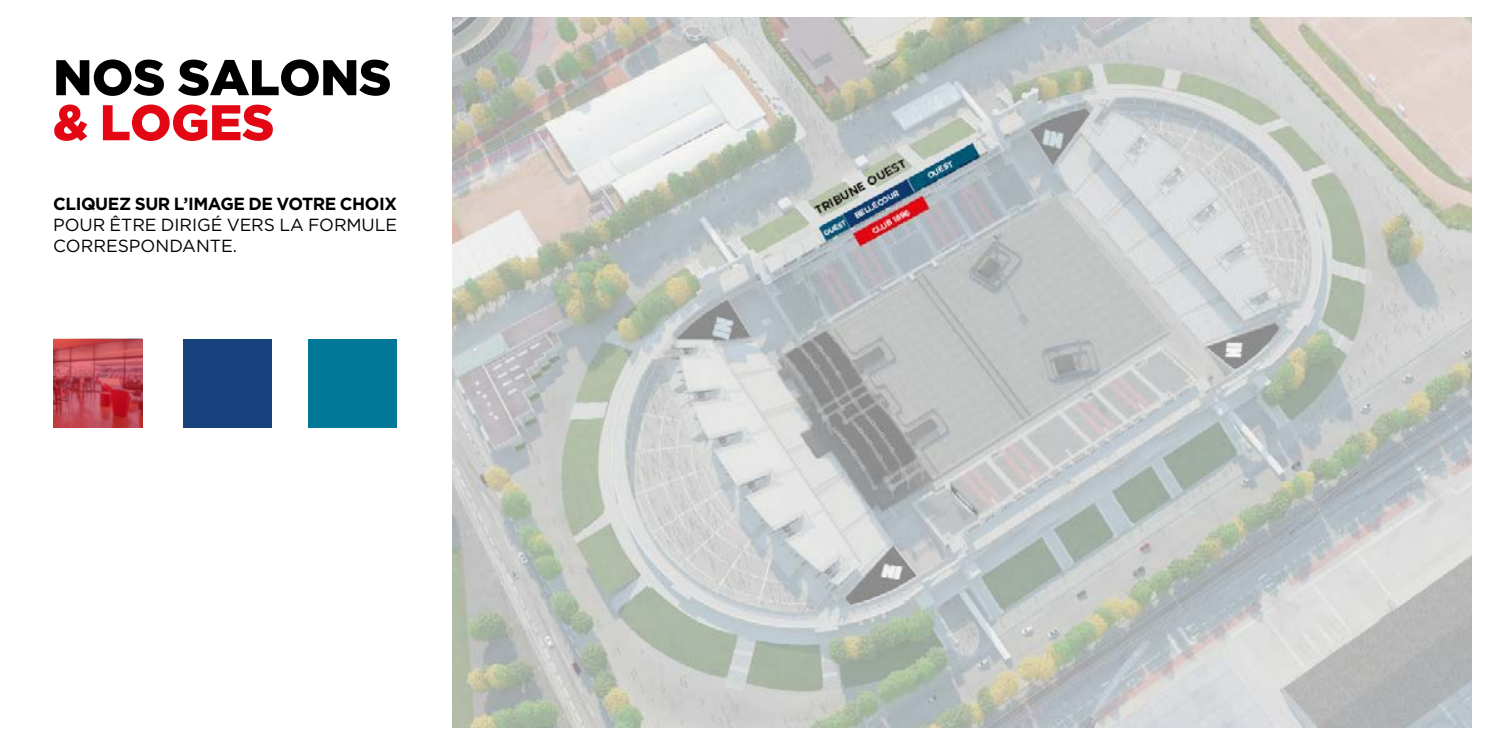
<style>
.page{position:relative;width:1489px;height:745px;background:#fff}
.page>*{position:absolute;margin:0;border:0;box-sizing:border-box;transform-origin:0 0}
.t1{font:900 50px "Gotham";letter-spacing:-.01em;color:#000}
.t2{font:900 50px "Gotham";letter-spacing:-.01em;color:#e30613}
.t3{font:17.5px/21px "Gotham";letter-spacing:-.005em;color:#000}
.t4{font:700 17.5px "Gotham";letter-spacing:-.025em;color:#000}
</style>
<div class="page">
<img style="left:452px;top:18px;width:1018px;height:708px">
<img style="left:53px;top:339px;width:90px;height:88px">
<div style="left:308px;top:339px;width:89px;height:88px;background:#007797"></div>
<div style="left:183px;top:339px;width:89px;height:88px;background:#16417d"></div>
<h1 class="t1" style="left:53px;top:49px;width:340px">NOS SALONS</h1>
<h1 class="t2" style="left:53px;top:94px;width:223px">&amp; LOGES</h1>
<p class="t4" style="left:53px;top:193px;width:345px">CLIQUEZ SUR L’IMAGE DE VOTRE CHOIX</p>
<p class="t3" style="left:53px;top:213px;width:345px">POUR ÊTRE DIRIGÉ VERS LA FORMULE<br>CORRESPONDANTE.</p>
</div>
